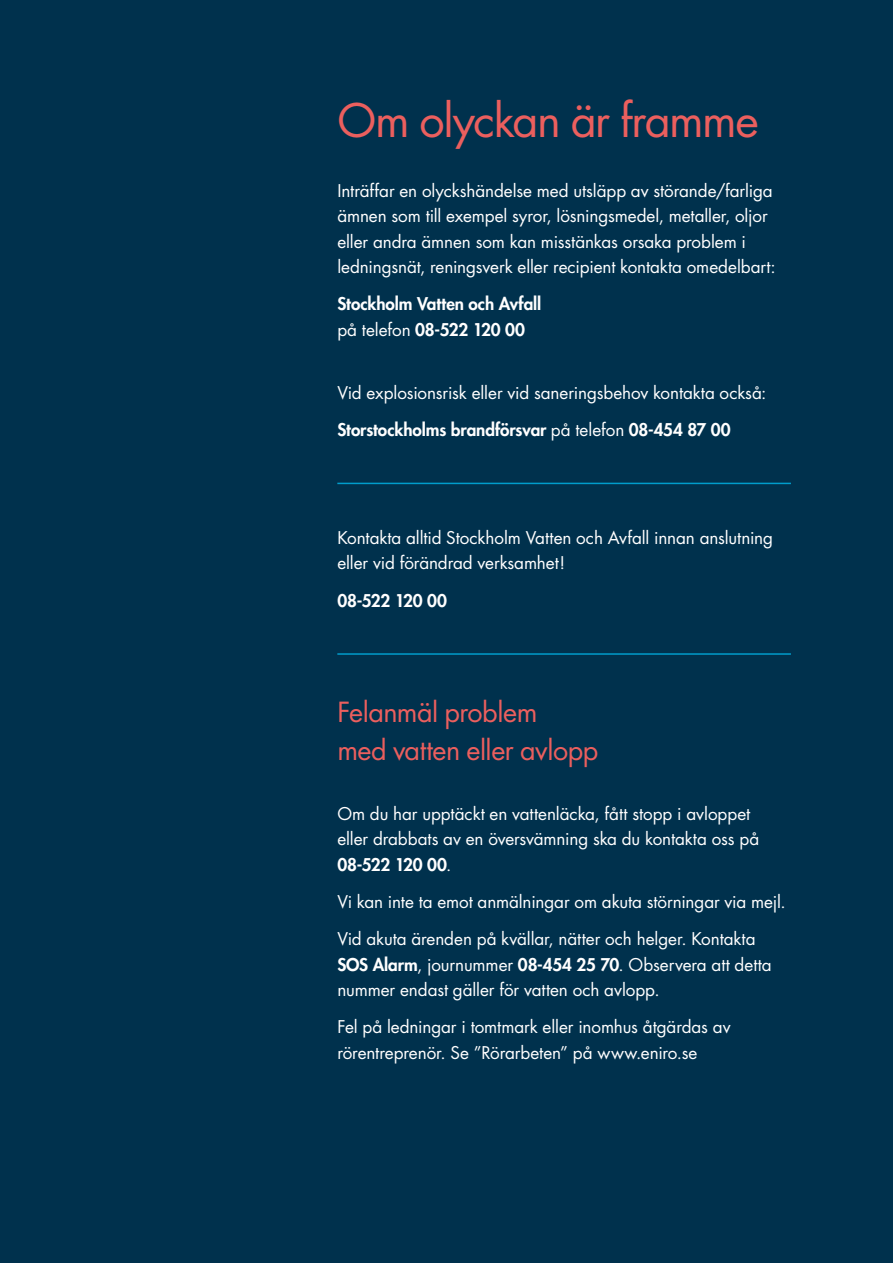
<style>
.page{position:relative;width:893px;height:1263px;background:#00314d}
.page>*{position:absolute;margin:0;border:0;box-sizing:border-box;transform-origin:0 0}
.t1{font:45px "Futura Std";letter-spacing:-.03em;color:#eb5f5e}
.t2{font:27px/38.2px "Futura Std";letter-spacing:-.015em;color:#eb5f5e}
.t3{font:17.1px/25.5px "Futura Std";letter-spacing:-.005em;color:#fff}
.t4{font:800 17.1px/25.5px "Futura Std";letter-spacing:-.005em;color:#fff}
.s1{font-weight:400}
.s2{font-weight:800}
</style>
<div class="page">
<hr style="left:337px;top:483px;width:454px;height:1px;background:#009dcc">
<hr style="left:337px;top:653px;width:454px;height:2px;background:#009dcc">
<h1 class="t1" style="left:337px;top:92px;width:423px">Om olyckan är framme</h1>
<p class="t3" style="left:337px;top:178px;width:440px">Inträffar en olyckshändelse med utsläpp av störande/farliga ämnen som till exempel syror, lösningsmedel, metaller, oljor eller andra ämnen som kan misstänkas orsaka problem i ledningsnät, reningsverk eller recipient kontakta omedelbart:</p>
<p class="t4" style="left:337px;top:291px;width:205px">Stockholm Vatten och Avfall <span class="s1">på telefon</span> 08-522 120 00</p>
<p class="t3" style="left:337px;top:374px;width:431px;line-height:37.2px">Vid explosionsrisk eller vid saneringsbehov kontakta också:<br><span class="s2">Storstockholms brandförsvar</span> på telefon <span class="s2">08-454 87 00</span></p>
<p class="t3" style="left:337px;top:525px;width:437px">Kontakta alltid Stockholm Vatten och Avfall innan anslutning eller vid förändrad verksamhet!</p>
<p class="t4" style="left:337px;top:587px;width:111px">08-522 120 00</p>
<h2 class="t2" style="left:337px;top:693px;width:263px">Felanmäl problem<br>med vatten eller avlopp</h2>
<p class="t3" style="left:337px;top:801px;width:423px">Om du har upptäckt en vattenläcka, fått stopp i avloppet eller drabbats av en översvämning ska du kontakta oss på<br><span class="s2">08-522 120 00</span>.</p>
<p class="t3" style="left:337px;top:883px;width:450px;line-height:37.2px">Vi kan inte ta emot anmälningar om akuta störningar via mejl.<br>Vid akuta ärenden på kvällar, nätter och helger. Kontakta</p>
<p class="t3" style="left:337px;top:952px;width:436px"><span class="s2">SOS Alarm</span>, journummer <span class="s2">08-454 25 70</span>. Observera att detta nummer endast gäller för vatten och avlopp.</p>
<p class="t3" style="left:337px;top:1015px;width:395px">Fel på ledningar i tomtmark eller inomhus åtgärdas av rörentreprenör. Se ”Rörarbeten” på www.eniro.se</p>
</div>
